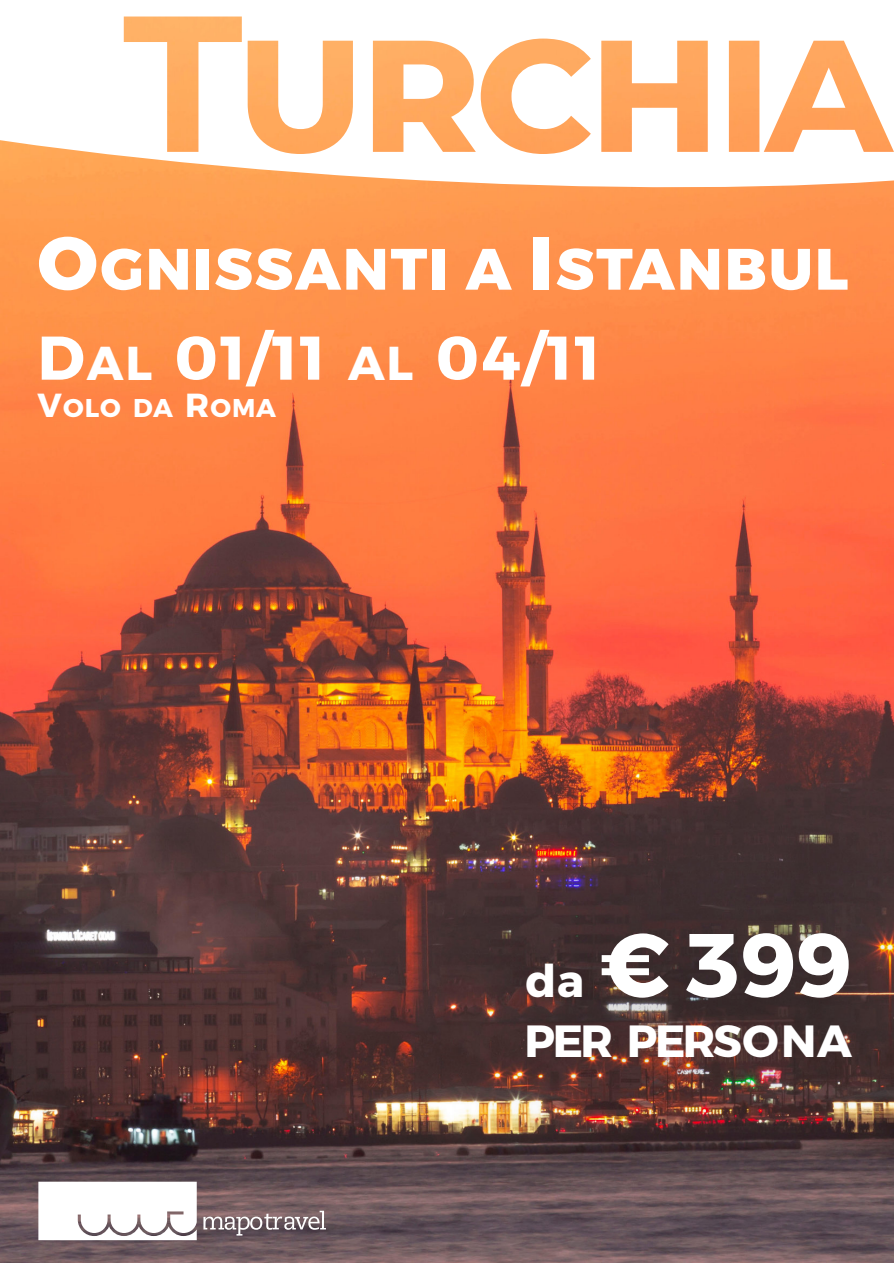
<style>
.page{position:relative;width:894px;height:1263px;background:#fff}
.page>*{position:absolute;margin:0;border:0;box-sizing:border-box;transform-origin:0 0}
.t1{font:700 90px "Montserrat";color:#fff}
.t2{font:700 61.5px "Montserrat";letter-spacing:.035em;color:#fff}
.t3{font:800 58.2px "Montserrat";letter-spacing:.035em;color:#fff}
.t4{font:700 45px "Montserrat";letter-spacing:-.05em;color:#fff}
.t5{font:700 25.65px "Montserrat";letter-spacing:.035em;color:#fff}
.s1{font-size:75px}
.s2{font-size:47.4px}
.s3{font-size:33.3px}
.s4{font-size:45px}
</style>
<div class="page">
<img style="left:0;top:204px;width:893px;height:1059px">
<img style="left:430px;top:827px;width:463px;height:347px">
<svg style="left:38px;top:1182px;width:159px;height:58px"></svg>
<svg style="left:203px;top:1211px;width:123px;height:24px;background:#8c7c80"></svg>
<svg style="left:0;top:16px;width:893px;height:188px"></svg>
<img style="left:124px;top:17px;width:769px;height:137px">
<p class="t3" style="left:38px;top:233px;width:812px"><span class="s1">O</span>GNISSANTI A <span class="s1">I</span>STANBUL</p>
<p class="t2" style="left:38px;top:320px;width:563px">D<span class="s2">AL</span> 01/11 <span class="s2">AL</span> 04/11</p>
<p class="t5" style="left:38px;top:392px;width:240px"><span class="s3">V</span>OLO DA <span class="s3">R</span>OMA</p>
<h1 class="t1" style="left:525px;top:910px;width:328px"><span class="s4">da</span> € 399</h1>
<p class="t4" style="left:524px;top:1013px;width:329px">PER PERSONA</p>
</div>
